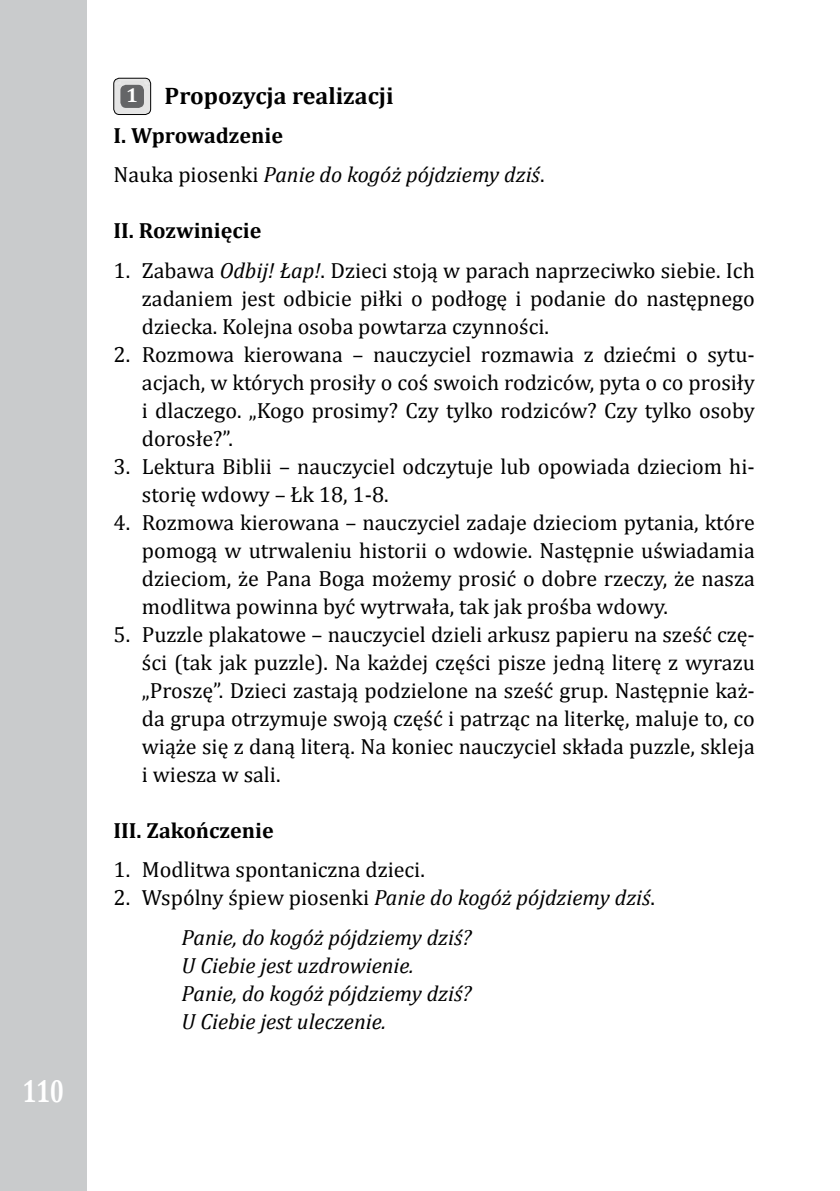
<style>
.page{position:relative;width:840px;height:1191px;background:#fff}
.page>*{position:absolute;margin:0;border:0;box-sizing:border-box;transform-origin:0 0}
.t1{font:700 32px "Cambria";color:#fff;scale:.75 1}
.t2{font:700 24px "Cambria";color:#000}
.t3{font:22px/28px "Cambria";color:#000;text-align:justify}
.t4{font:italic 22px/39.4px "Cambria";color:#000}
.t5{font:700 22px "Cambria";color:#000}
.t6{font:700 20px "Cambria";color:#fff}
.s1{font-weight:700;font-style:normal}
.s2{font-style:normal}
.s3{font-style:italic}
</style>
<div class="page">
<div style="left:0;top:0;width:86px;height:1191px;background:#c9cbcc"></div>
<img style="left:114px;top:78px;width:36px;height:36px">
<div style="left:113px;top:78px;width:38px;height:37px;border:1px solid #000;border-radius:6px"></div>
<div style="left:120px;top:85px;width:24px;height:23px;background:#646567;border-radius:6px"></div>
<h1 class="t1" style="left:22px;top:1068px;width:57px">110</h1>
<p class="t2" style="left:164px;top:79px;width:230px">Propozycja realizacji</p>
<p class="t4" style="left:113px;top:115px;width:432px"><span class="s1">I. Wprowadzenie<br></span><span class="s2">Nauka piosenki</span> Panie do kogóż pójdziemy dziś<span class="s2">.</span></p>
<p class="t5" style="left:113px;top:215px;width:149px">II. Rozwinięcie</p>
<p class="t3" style="left:142px;top:256px;width:614px;text-indent:-28px">1. Zabawa <span class="s3">Odbij! Łap!</span>. Dzieci stoją w parach naprzeciwko siebie. Ich zadaniem jest odbicie piłki o podłogę i podanie do następnego dziecka. Kolejna osoba powtarza czynności.</p>
<p class="t3" style="left:142px;top:340px;width:614px;text-indent:-28px">2. Rozmowa kierowana – nauczyciel rozmawia z dziećmi o sytu&shy;acjach, w których prosiły o coś swoich rodziców, pyta o co prosiły i dlaczego. „Kogo prosimy? Czy tylko rodziców? Czy tylko osoby dorosłe?”.</p>
<p class="t3" style="left:142px;top:452px;width:614px;text-indent:-28px">3. Lektura Biblii – nauczyciel odczytuje lub opowiada dzieciom hi&shy;storię wdowy – Łk 18, 1-8.</p>
<p class="t3" style="left:142px;top:508px;width:614px;text-indent:-28px">4. Rozmowa kierowana – nauczyciel zadaje dzieciom pytania, które pomogą w utrwaleniu historii o wdowie. Następnie uświadamia dzieciom, że Pana Boga możemy prosić o dobre rzeczy, że nasza modlitwa powinna być wytrwała, tak jak prośba wdowy.</p>
<p class="t3" style="left:142px;top:620px;width:614px;text-indent:-28px">5. Puzzle plakatowe – nauczyciel dzieli arkusz papieru na sześć czę&shy;ści (tak jak puzzle). Na każdej części pisze jedną literę z wyrazu „Proszę”. Dzieci zastają podzielone na sześć grup. Następnie każ&shy;da grupa otrzymuje swoją część i patrząc na literkę, maluje to, co wiąże się z daną literą. Na koniec nauczyciel składa puzzle, skleja i wiesza w sali.</p>
<p class="t5" style="left:113px;top:815px;width:162px">III. Zakończenie</p>
<p class="t3" style="left:113px;top:856px;width:313px">1. M odlitwa spontaniczna dzieci.</p>
<p class="t4" style="left:181px;top:877px;width:475px;text-indent:-68px"><span class="s2">2. Wspólny śpiew piosenki</span> Panie do kogóż pójdziemy dziś<span class="s2">.<br></span>Panie, do kogóż pójdziemy dziś?</p>
<p class="t4" style="left:181px;top:950px;width:291px;line-height:28px">U Ciebie jest uzdrowienie.<br>Panie, do kogóż pójdziemy dziś?<br>U Ciebie jest uleczenie.</p>
<p class="t6" style="left:126px;top:81px;width:13px">1</p>
</div>
